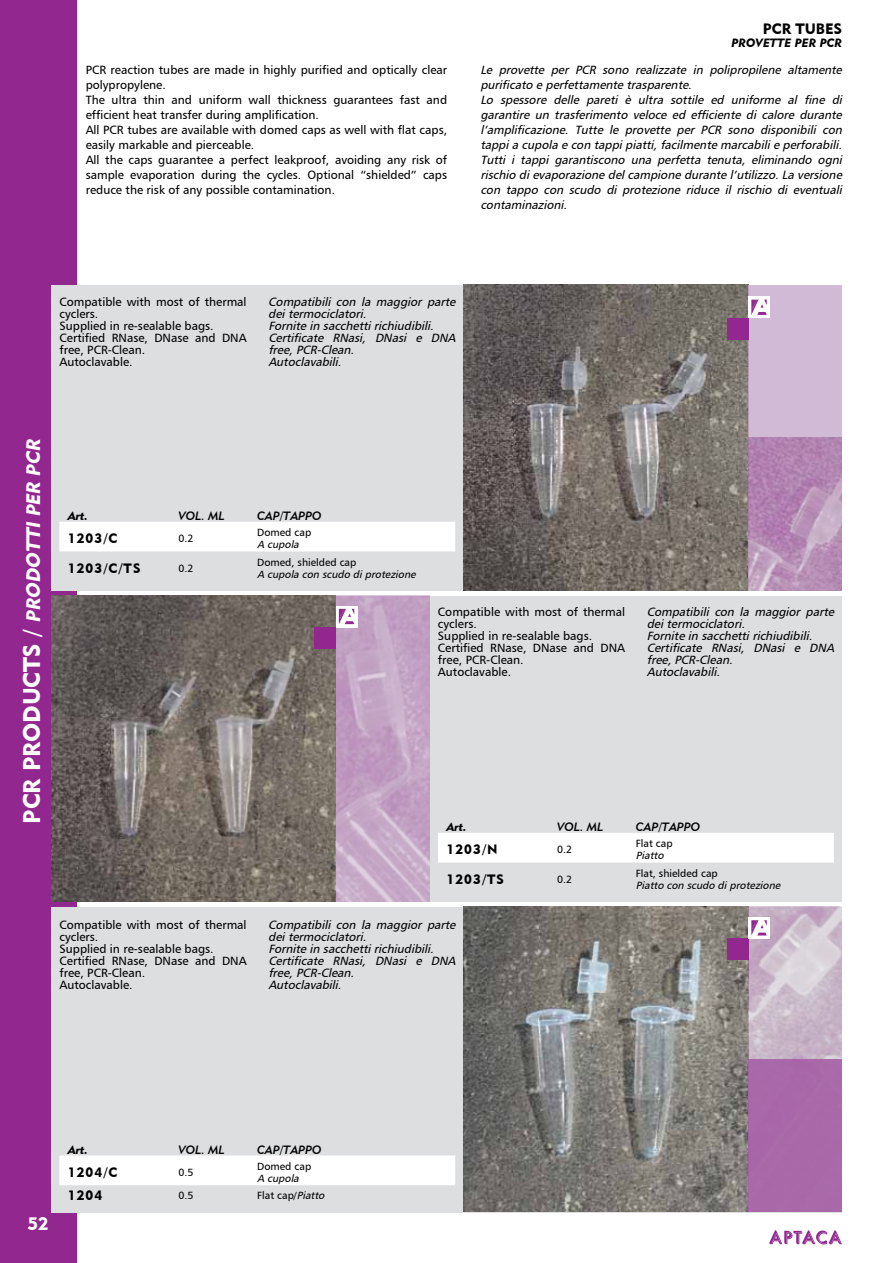
<style>
.page{position:relative;width:893px;height:1263px;background:#fff}
.page>*{position:absolute;margin:0;border:0;box-sizing:border-box;transform-origin:0 0}
.t1{font:italic 19.5px "Geometric 415 BT Black A";color:#fff}
.t2{font:18px "Geometric 415 BT Black A";color:#fff}
.t3{font:15px "Geometric 415 BT Black A";color:#000}
.t4{font:13.5px "Geometric 415 BT Black A";letter-spacing:.08em;color:#000}
.t5{font:italic 12px/12px "Humanist 777 BT Roman B";color:#000}
.t6{font:12px/12px "Humanist 777 BT Roman B";color:#000}
.t7{font:12px "Geometric 415 BT Medium Italic A";color:#000}
.t8{font:12px "Geometric 415 BT Black Italic A";color:#000}
.t9{font:10.5px "Humanist 777 BT Roman B";color:#000}
.t10{font:italic 10.5px "Humanist 777 BT Roman B";color:#000}
.s1{font-style:normal;font-size:24px}
.s2{font-style:italic}
</style>
<div class="page">
<div style="left:0;top:0;width:76px;height:1263px;background:#92278f"></div>
<svg style="left:769px;top:1230px;width:73px;height:14px"></svg>
<div style="left:51px;top:285px;width:791px;height:306px;background:#dddee0"></div>
<div style="left:51px;top:596px;width:791px;height:306px;background:#dddee0"></div>
<div style="left:51px;top:907px;width:791px;height:306px;background:#dddee0"></div>
<img style="left:51px;top:596px;width:285px;height:306px">
<img style="left:463px;top:285px;width:285px;height:306px">
<img style="left:463px;top:906px;width:285px;height:306px">
<div style="left:59px;top:522px;width:396px;height:29px;background:#fff"></div>
<div style="left:438px;top:833px;width:396px;height:29px;background:#fff"></div>
<div style="left:59px;top:1155px;width:396px;height:30px;background:#fff"></div>
<div style="left:727px;top:939px;width:21px;height:21px;background:#92278f"></div>
<svg style="left:748px;top:906px;width:94px;height:306px;background:#ba92ba"></svg>
<div style="left:727px;top:318px;width:21px;height:21px;background:#92278f"></div>
<svg style="left:748px;top:285px;width:94px;height:306px;background:#c4a3c5"></svg>
<div style="left:315px;top:627px;width:21px;height:21px;background:#92278f"></div>
<svg style="left:336px;top:596px;width:93px;height:306px;background:#c4a6c5"></svg>
<p class="t6" style="left:86px;top:62px;width:363px;line-height:15px">PCR reaction tubes are made in highly purified and optically clear polypropylene.<br>The ultra thin and uniform wall thickness guarantees fast and efficient heat transfer during amplification.<br>All PCR tubes are available with domed caps as well with flat caps, easily markable and pierceable.<br>All the caps guarantee a perfect leakproof, avoiding any risk of sample evaporation during the cycles. Optional “shielded” caps reduce the risk of any possible contamination.</p>
<p class="t3" style="left:763px;top:19px;width:80px">PCR TUBES</p>
<p class="t8" style="left:731px;top:35px;width:112px">PROVETTE PER PCR</p>
<p class="t5" style="left:480px;top:62px;width:366px;line-height:15px">Le provette per PCR sono realizzate in polipropilene altamente purificato e perfettamente trasparente.<br>Lo spessore delle pareti è ultra sottile ed uniforme al fine di garantire un trasferimento veloce ed efficiente di calore durante l’amplificazione. Tutte le provette per PCR sono disponibili con tappia cupola e con tappipiatti,facilmente marcabilie perforabili.<br>Tutti i tappi garantiscono una perfetta tenuta, eliminando ogni rischio dievaporazione delcampione durante l’utilizzo.La versione con tappo con scudo di protezione riduce il rischio di eventuali contaminazioni.</p>
<p class="t6" style="left:60px;top:296px;width:189px">Compatible with most of thermal cyclers.<br>Supplied in re-sealable bags.<br>Certified RNase, DNase and DNA free, PCR-Clean.<br>Autoclavable.</p>
<p class="t5" style="left:268px;top:296px;width:192px">Compatibili con la maggior parte deitermociclatori.<br>Fornite in sacchettirichiudibili.<br>Certificate RNasi, DNasi e DNA free,PCR-Clean.<br>Autoclavabili.</p>
<h1 class="t1" style="left:21px;top:824px;width:389px;rotate:-90deg"><span class="s1">P C R P RO D U C T S /</span> PRODOTTI PER PCR</h1>
<p class="t8" style="left:68px;top:509px;width:22px">Art.</p>
<p class="t7" style="left:178px;top:509px;width:48px">VOL. ML</p>
<p class="t7" style="left:257px;top:509px;width:66px">CAP/TAPPO</p>
<p class="t4" style="left:68px;top:530px;width:51px">1203/C</p>
<p class="t9" style="left:178px;top:532px;width:17px">0.2</p>
<p class="t9" style="left:257px;top:526px;width:56px">Domed cap</p>
<p class="t10" style="left:257px;top:538px;width:46px">A cupola</p>
<p class="t4" style="left:68px;top:560px;width:74px">1203/C/TS</p>
<p class="t9" style="left:178px;top:561px;width:17px">0.2</p>
<p class="t9" style="left:257px;top:555px;width:101px">Domed, shielded cap</p>
<p class="t10" style="left:257px;top:567px;width:163px">A cupola con scudo diprotezione</p>
<p class="t6" style="left:438px;top:606px;width:189px">Compatible with most of thermal cyclers.<br>Supplied in re-sealable bags.<br>Certified RNase, DNase and DNA free, PCR-Clean.<br>Autoclavable.</p>
<p class="t5" style="left:647px;top:606px;width:192px">Compatibili con la maggior parte deitermociclatori.<br>Fornite in sacchettirichiudibili.<br>Certificate RNasi, DNasi e DNA free,PCR-Clean.<br>Autoclavabili.</p>
<p class="t6" style="left:60px;top:918px;width:189px">Compatible with most of thermal cyclers.<br>Supplied in re-sealable bags.<br>Certified RNase, DNase and DNA free, PCR-Clean.<br>Autoclavable.</p>
<p class="t8" style="left:446px;top:820px;width:22px">Art.</p>
<p class="t7" style="left:557px;top:820px;width:48px">VOL. ML</p>
<p class="t7" style="left:636px;top:820px;width:66px">CAP/TAPPO</p>
<p class="t4" style="left:446px;top:841px;width:53px">1203/N</p>
<p class="t9" style="left:557px;top:843px;width:17px">0.2</p>
<p class="t9" style="left:636px;top:837px;width:38px">Flat cap</p>
<p class="t10" style="left:636px;top:849px;width:32px">Piatto</p>
<p class="t4" style="left:446px;top:871px;width:59px">1203/TS</p>
<p class="t9" style="left:557px;top:872px;width:17px">0.2</p>
<p class="t5" style="left:268px;top:918px;width:192px">Compatibili con la maggior parte deitermociclatori.<br>Fornite in sacchettirichiudibili.<br>Certificate RNasi, DNasi e DNA free,PCR-Clean.<br>Autoclavabili.</p>
<p class="t9" style="left:636px;top:866px;width:83px">Flat, shielded cap</p>
<p class="t10" style="left:636px;top:878px;width:149px">Piatto con scudo diprotezione</p>
<h2 class="t2" style="left:28px;top:1213px;width:22px">52</h2>
<p class="t8" style="left:68px;top:1142px;width:22px">Art.</p>
<p class="t7" style="left:178px;top:1142px;width:48px">VOL. ML</p>
<p class="t7" style="left:257px;top:1142px;width:66px">CAP/TAPPO</p>
<p class="t4" style="left:68px;top:1164px;width:51px">1204/C</p>
<p class="t9" style="left:178px;top:1165px;width:17px">0.5</p>
<p class="t9" style="left:257px;top:1159px;width:56px">Domed cap</p>
<p class="t10" style="left:257px;top:1171px;width:46px">A cupola</p>
<p class="t4" style="left:68px;top:1187px;width:36px">1204</p>
<p class="t9" style="left:178px;top:1189px;width:17px">0.5</p>
<p class="t9" style="left:257px;top:1189px;width:71px">Flat cap/<span class="s2">Piatto</span></p>
</div>
